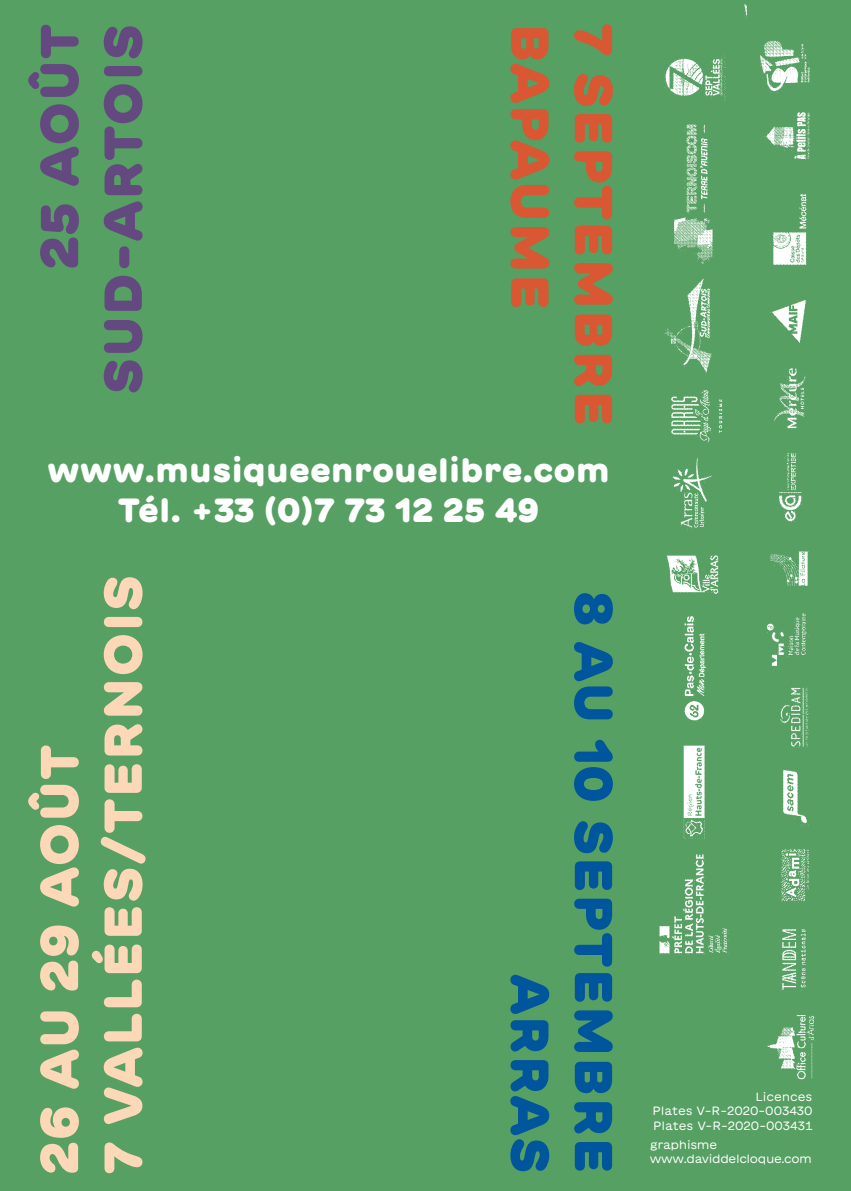
<style>
.page{position:relative;width:851px;height:1191px;background:#fff}
.page>*{position:absolute;margin:0;border:0;box-sizing:border-box;transform-origin:0 0}
.t1{font:900 53px/63.6px "GT Maru";color:#fcd7b8}
.t2{font:900 53px/63.6px "GT Maru";color:#00569d;text-align:right}
.t3{font:900 53px "GT Maru";color:#d95733}
.t4{font:900 53px/63.6px "GT Maru";color:#644980;text-align:right}
.t5{font:900 33.4px/40px "GT Maru";color:#fff;text-align:center}
.t6{font:12px/14.4px "GT Maru";letter-spacing:-.005em;color:#fff;text-align:justify}
.t7{font:12px/14.4px "GT Maru";letter-spacing:-.03em;color:#fff}
</style>
<div class="page">
<div style="left:0;top:0;width:850px;height:1191px;background:#55a062"></div>
<img style="left:664px;top:4px;width:82px;height:590px">
<img style="left:760px;top:40px;width:56px;height:1040px">
<img style="left:683px;top:616px;width:23px;height:223px">
<img style="left:659px;top:854px;width:70px;height:100px">
<h1 class="t4" style="left:27px;top:395px;width:373px;rotate:-90deg">25 AOÛT<br>SUD-ARTOIS</h1>
<h1 class="t3" style="left:562px;top:23px;width:289px;rotate:90deg">BAPAUME</h1>
<h1 class="t3" style="left:626px;top:23px;width:405px;rotate:90deg">7 SEPTEMBRE</h1>
<h2 class="t5" style="left:47px;top:450px;width:564px">www.musiqueenrouelibre.com<br>Tél. +33 (0)7 73 12 25 49</h2>
<h1 class="t1" style="left:27px;top:1174px;width:602px;rotate:-90deg">26 AU 29 AOÛT<br>7 VALLÉES/TERNOIS</h1>
<h1 class="t2" style="left:625px;top:592px;width:584px;rotate:90deg">8 AU 10 SEPTEMBRE<br>ARRAS</h1>
<p class="t6" style="left:652px;top:1089px;width:162px;text-indent:103px">Licences Plates V-R-2020-003430<br>Plates V-R-2020-003431</p>
<p class="t7" style="left:649px;top:1136px;width:164px">graphisme www.daviddelcloque.com</p>
</div>
